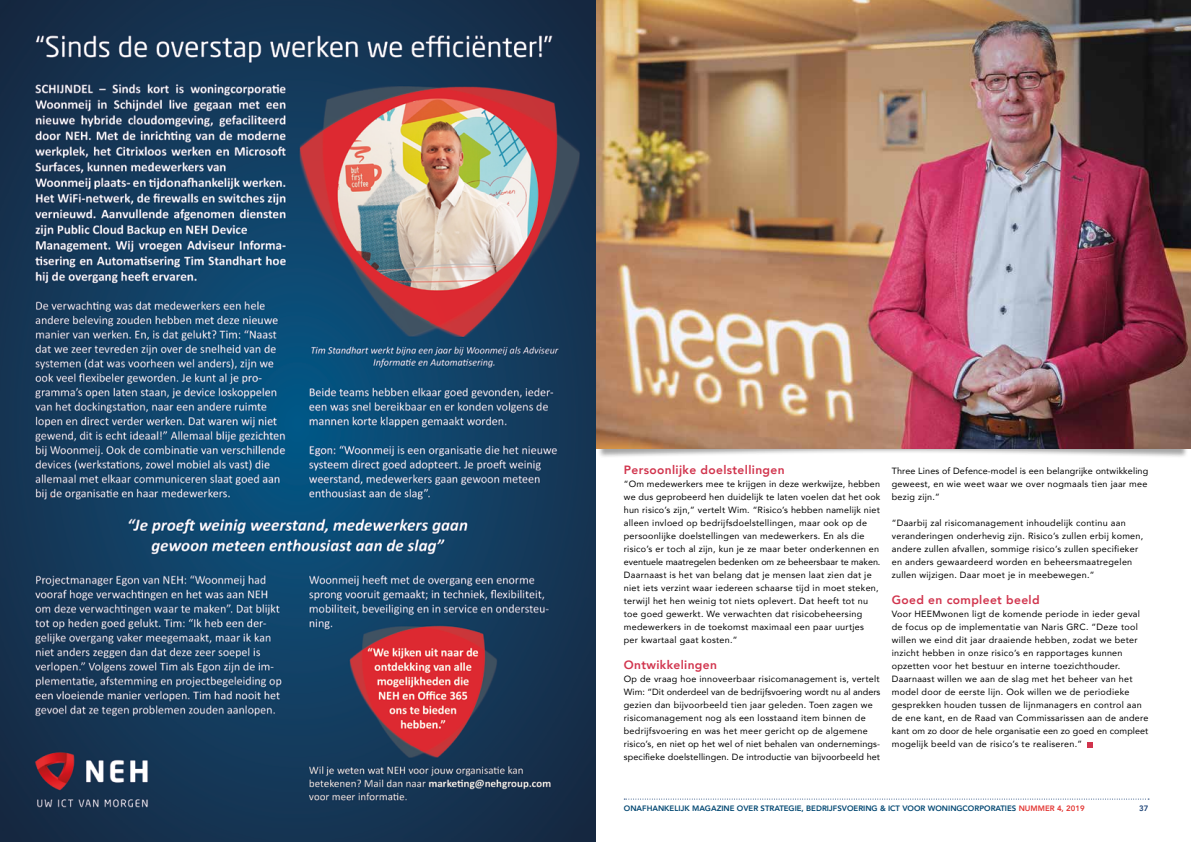
<style>
.page{position:relative;width:1191px;height:842px;background:#fff}
.page>*{position:absolute;margin:0;border:0;box-sizing:border-box;transform-origin:0 0}
.t1{font:800 12px "Avenir";letter-spacing:.03em;color:#d1344d}
.t2{font:9px/13px "Avenir";letter-spacing:.03em;color:#000}
.t3{font:800 7.8px "Avenir";color:#004671}
.t4{font:800 7.8px "Avenir";color:#1b4175}
.s1{color:#e33532}
</style>
<div class="page">
<svg style="left:624px;top:799px;width:525px;height:1px"></svg>
<div style="left:597px;top:430px;width:591px;height:29px;background:#000;opacity:.35"></div>
<svg style="left:1087px;top:742px;width:5px;height:5px"></svg>
<img style="left:595px;top:0;width:596px;height:448px">
<img style="left:0;top:0;width:595px;height:842px">
<h1 class="t1" style="left:624px;top:461px;width:162px">Persoonlijke doelstellingen</h1>
<p class="t2" style="left:624px;top:477px;width:258px">“Om medewerkers mee te krijgen in deze werkwijze, hebben we dus geprobeerd hen duidelijk te laten voelen dat het ook hun risico’s zijn,” vertelt Wim. “Risico’s hebben namelijk niet alleen invloed op bedrijfsdoelstellingen, maar ook op de persoonlijke doelstellingen van medewerkers. En als die risico’s er toch al zijn, kun je ze maar beter onderkennen en eventuele maatregelen bedenken om ze beheersbaar te maken.<br>Daarnaast is het van belang dat je mensen laat zien dat je niet iets verzint waar iedereen schaarse tijd in moet steken, terwijl het hen weinig tot niets oplevert. Dat heeft tot nu toe goed gewerkt. We verwachten dat risicobeheersing medewerkers in de toekomst maximaal een paar uurtjes<br>per kwartaal gaat kosten.”</p>
<h1 class="t1" style="left:624px;top:656px;width:95px">Ontwikkelingen</h1>
<p class="t2" style="left:624px;top:672px;width:258px">Op de vraag hoe innoveerbaar risicomanagement is, vertelt Wim: “Dit onderdeel van de bedrijfsvoering wordt nu al anders gezien dan bijvoorbeeld tien jaar geleden. Toen zagen we risicomanagement nog als een losstaand item binnen de bedrijfsvoering en was het meer gericht op de algemene risico’s, en niet op het wel of niet behalen van ondernemings&shy;specifieke doelstellingen. De introductie van bijvoorbeeld het</p>
<p class="t2" style="left:891px;top:464px;width:258px;text-align:justify">Three Lines of Defence-model is een belangrijke ontwikkeling geweest, en wie weet waar we over nogmaals tien jaar mee bezig zijn.”</p>
<p class="t2" style="left:891px;top:516px;width:253px">“Daarbij zal risicomanagement inhoudelijk continu aan veranderingen onderhevig zijn. Risico’s zullen erbij komen, andere zullen afvallen, sommige risico’s zullen specifieker en anders gewaardeerd worden en beheersmaatregelen zullen wijzigen. Daar moet je in meebewegen.”</p>
<h1 class="t1" style="left:891px;top:591px;width:149px">Goed en compleet beeld</h1>
<p class="t2" style="left:891px;top:607px;width:258px">Voor HEEMwonen ligt de komende periode in ieder geval de focus op de implementatie van Naris GRC. “Deze tool willen we eind dit jaar draaiende hebben, zodat we beter inzicht hebben in onze risico’s en rapportages kunnen opzetten voor het bestuur en interne toezichthouder.<br>Daarnaast willen we aan de slag met het beheer van het model door de eerste lijn. Ook willen we de periodieke gesprekken houden tussen de lijnmanagers en control aan de ene kant, en de Raad van Commissarissen aan de andere kant om zo door de hele organisatie een zo goed en compleet mogelijk beeld van de risico’s te realiseren.”</p>
<p class="t3" style="left:624px;top:803px;width:462px">ONAFHANKELIJK MAGAZINE OVER STRATEGIE, BEDRIJFSVOERING &amp; ICT VOOR WONINGCORPORATIES <span class="s1">NUMMER 4, 2019</span></p>
<p class="t4" style="left:1139px;top:803px;width:11px">37</p>
</div>
